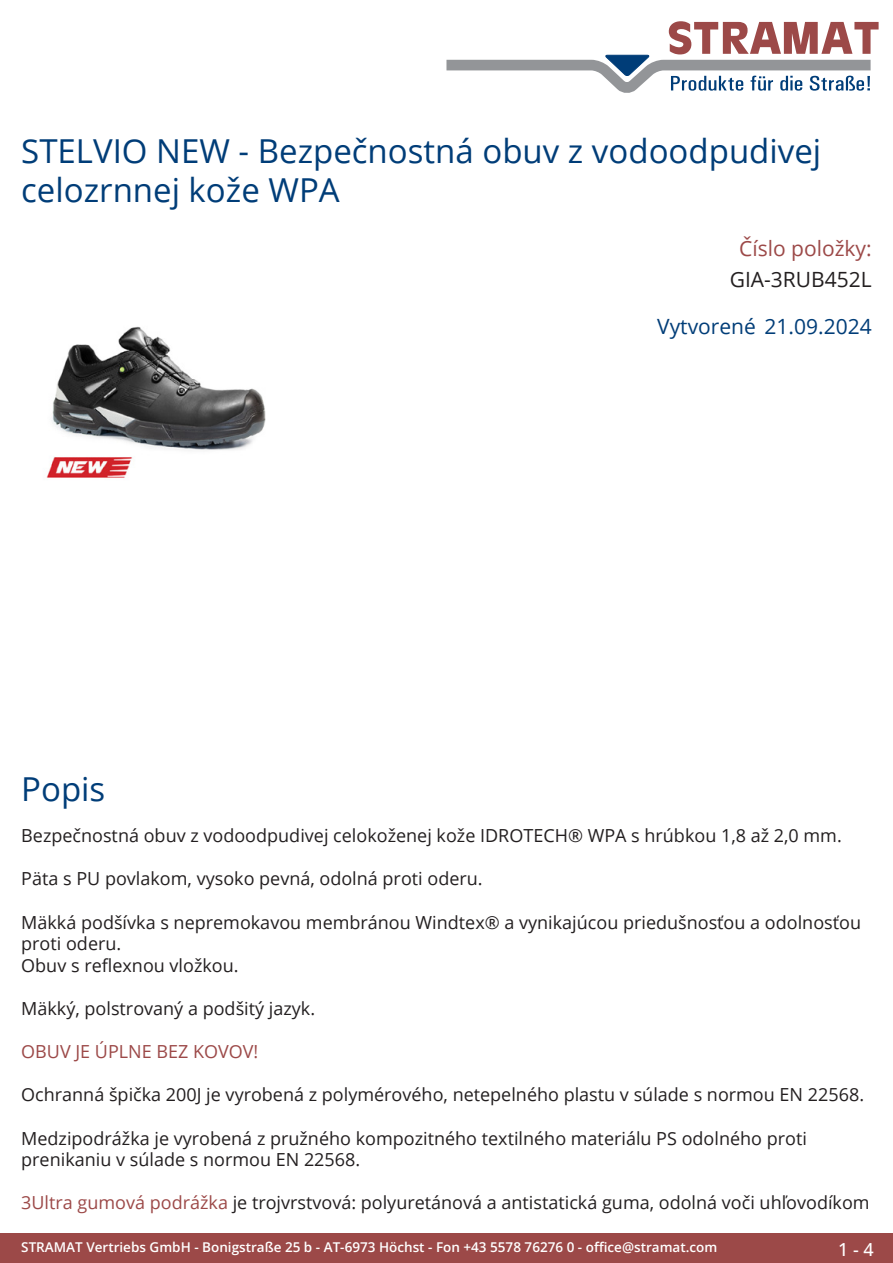
<style>
.page{position:relative;width:893px;height:1263px;background:#fff}
.page>*{position:absolute;margin:0;border:0;box-sizing:border-box;transform-origin:0 0}
.Produkttitel{font:33px/39.6px "Open Sans";color:#003d78}
.Erstellungsdatum{font:21px "Open Sans";color:#003d78}
.TechDaten_Überschrif{font:21px "Open Sans";color:#9c4948}
.TechDaten_Inhalt{font:21px "Open Sans";color:#231f20}
.Beschreibung_Text{font:18px/21.6px "Open Sans";color:#231f20}
.Beschreibung_Text-2{font:18px "Open Sans";color:#9c4948}
.t1{font:500 18px "Open Sans";color:#fff}
.t2{font:600 13.5px "Open Sans";color:#fff}
.s1{color:#9c4948}
</style>
<div class="page">
<div style="left:0;top:1233px;width:893px;height:30px;background:#9c4948"></div>
<svg style="left:446px;top:21px;width:433px;height:72px"></svg>
<img style="left:46px;top:326px;width:220px;height:152px">
<p class="Produkttitel" style="left:21px;top:130px;width:801px">STELVIO NEW - Bezpečnostná obuv z vodoodpudivej celozrnnej kože WPA</p>
<p class="TechDaten_Überschrif" style="left:739px;top:234px;width:134px">Číslo položky:</p>
<p class="TechDaten_Inhalt" style="left:730px;top:265px;width:144px">GIA-3RUB452L</p>
<p class="Erstellungsdatum" style="left:657px;top:312px;width:216px">Vytvorené 21.09.2024</p>
<p class="Produkttitel" style="left:21px;top:768px;width:86px">Popis</p>
<p class="Beschreibung_Text" style="left:21px;top:824px;width:822px">Bezpečnostná obuv z vodoodpudivej celokoženej kože IDROTECH® WPA s hrúbkou 1,8 až 2,0 mm.</p>
<p class="Beschreibung_Text" style="left:21px;top:867px;width:463px">Päta s PU povlakom, vysoko pevná, odolná proti oderu.</p>
<p class="Beschreibung_Text" style="left:21px;top:911px;width:841px">Mäkká podšívka s nepremokavou membránou Windtex® a vynikajúcou priedušnosťou a odolnosťou proti oderu.<br>Obuv s reflexnou vložkou.</p>
<p class="Beschreibung_Text" style="left:21px;top:997px;width:295px">Mäkký, polstrovaný a podšitý jazyk.</p>
<p class="Beschreibung_Text-2" style="left:21px;top:1039px;width:239px">OBUV JE ÚPLNE BEZ KOVOV!</p>
<p class="Beschreibung_Text" style="left:21px;top:1083px;width:844px">Ochranná špička 200J je vyrobená z polymérového, netepelného plastu v súlade s normou EN 22568.</p>
<p class="Beschreibung_Text" style="left:21px;top:1127px;width:787px">Medzipodrážka je vyrobená z pružného kompozitného textilného materiálu PS odolného proti prenikaniu v súlade s normou EN 22568.</p>
<p class="Beschreibung_Text" style="left:21px;top:1191px;width:850px"><span class="s1">3Ultra gumová podrážka</span> je trojvrstvová: polyuretánová a antistatická guma, odolná voči uhľovodíkom</p>
<p class="t2" style="left:21px;top:1238px;width:698px">STRAMAT Vertriebs GmbH - Bonigstraße 25 b - AT-6973 Höchst - Fon +43 5578 76276 0 - office@stramat.com</p>
<p class="t1" style="left:838px;top:1237px;width:37px">1 - 4</p>
</div>
